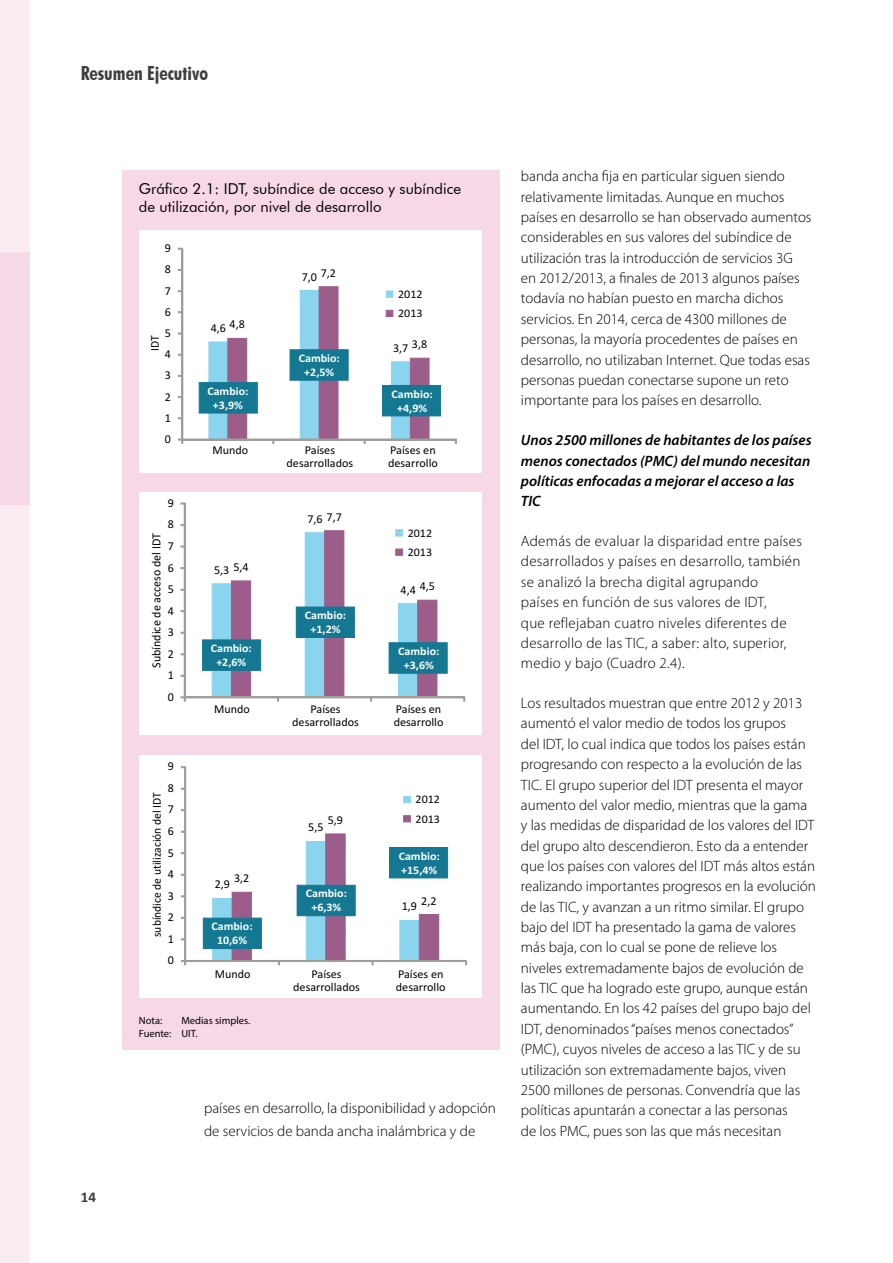
<style>
.page{position:relative;width:893px;height:1263px;background:#fff}
.page>*{position:absolute;margin:0;border:0;box-sizing:border-box;transform-origin:0 0}
.t1{font:700 condensed 19.5px "Futura BT";color:#3e3d40}
.t2{font:300 15px/20.4px "Myriad Pro";color:#000}
.t3{font:300 15px/20.4px "Myriad Pro";letter-spacing:.02em;color:#000}
.t4{font:italic 600 15px/20.4px "Myriad Pro";color:#000}
.t5{font:15px/18px "Futura BT";color:#000}
.t6{font:700 15px "Calibri";color:#3e3d40}
.t7{font:12.45px "Calibri";color:#000}
.t8{font:12px/13.2px "Calibri";color:#000;text-align:center}
.t9{font:11.7px/19.4px "Calibri";color:#000;scale:1.04 1}
.t10{font:700 11.55px/14.1px "Calibri";color:#fff;text-align:center;scale:1.04 1}
.t11{font:10.5px/12.6px "Myriad Pro";color:#000}
</style>
<div class="page">
<svg style="left:0;top:0;width:30px;height:1263px"></svg>
<div style="left:122px;top:170px;width:378px;height:879px;background:#f6d8e7"></div>
<div style="left:139px;top:231px;width:342px;height:242px;background:#fff"></div>
<div style="left:139px;top:492px;width:342px;height:242px;background:#fff"></div>
<div style="left:139px;top:756px;width:342px;height:242px;background:#fff"></div>
<div style="left:182px;top:249px;width:1px;height:191px;border:1px solid #a19e9a"></div>
<div style="left:182px;top:439px;width:274px;height:1px;border:1px solid #a19e9a"></div>
<svg style="left:178px;top:439px;width:5px;height:4px"></svg>
<svg style="left:208px;top:286px;width:222px;height:157px"></svg>
<div style="left:382px;top:385px;width:59px;height:31px;background:#147893"></div>
<div style="left:290px;top:350px;width:58px;height:30px;background:#147893"></div>
<div style="left:199px;top:382px;width:58px;height:31px;background:#147893;border:1px solid #147893"></div>
<div style="left:184px;top:503px;width:1px;height:194px;border:1px solid #a19e9a"></div>
<div style="left:185px;top:697px;width:279px;height:1px;border:1px solid #a19e9a"></div>
<svg style="left:181px;top:697px;width:4px;height:4px"></svg>
<svg style="left:211px;top:530px;width:227px;height:171px"></svg>
<div style="left:389px;top:643px;width:58px;height:30px;background:#147893"></div>
<div style="left:296px;top:607px;width:59px;height:31px;background:#147893;border:1px solid #147893"></div>
<div style="left:202px;top:640px;width:59px;height:30px;background:#147893"></div>
<div style="left:403px;top:796px;width:8px;height:7px;background:#8bd4ee;border:1px solid #8bd4ee"></div>
<div style="left:403px;top:815px;width:8px;height:7px;background:#9d5d8a;border:1px solid #9d5d8a"></div>
<div style="left:389px;top:847px;width:59px;height:31px;background:#147893"></div>
<div style="left:185px;top:767px;width:1px;height:194px;border:1px solid #a19e9a"></div>
<div style="left:185px;top:960px;width:281px;height:2px;border:1px solid #a19e9a"></div>
<svg style="left:181px;top:960px;width:5px;height:5px"></svg>
<svg style="left:212px;top:833px;width:228px;height:132px"></svg>
<div style="left:297px;top:885px;width:58px;height:31px;background:#147893"></div>
<div style="left:203px;top:918px;width:59px;height:31px;background:#147893;border:1px solid #147893"></div>
<h1 class="t1" style="left:81px;top:61px;width:129px">Resumen Ejecutivo</h1>
<p class="t6" style="left:81px;top:1187px;width:17px">14</p>
<p class="t5" style="left:139px;top:179px;width:324px">Gráfico 2.1: IDT, subíndice de acceso y subíndice de utilización, por nivel de desarrollo</p>
<p class="t8" style="left:165px;top:242px;width:8px">9</p>
<p class="t8" style="left:165px;top:264px;width:8px">8</p>
<p class="t8" style="left:165px;top:285px;width:8px">7</p>
<p class="t8" style="left:165px;top:306px;width:8px">6</p>
<p class="t8" style="left:165px;top:327px;width:8px">5</p>
<p class="t8" style="left:149px;top:351px;width:17px;rotate:-90deg">IDT</p>
<p class="t8" style="left:165px;top:348px;width:8px">4</p>
<p class="t8" style="left:165px;top:369px;width:8px">3</p>
<p class="t8" style="left:165px;top:391px;width:8px">2</p>
<p class="t8" style="left:165px;top:412px;width:8px">1</p>
<p class="t8" style="left:165px;top:433px;width:8px">0</p>
<p class="t8" style="left:168px;top:497px;width:8px">9</p>
<p class="t8" style="left:168px;top:518px;width:8px">8</p>
<p class="t7" style="left:152px;top:668px;width:136px;rotate:-90deg">Subíndice de acceso del IDT</p>
<p class="t8" style="left:168px;top:540px;width:8px">7</p>
<p class="t8" style="left:168px;top:562px;width:8px">6</p>
<p class="t8" style="left:168px;top:583px;width:8px">5</p>
<p class="t8" style="left:168px;top:605px;width:8px">4</p>
<p class="t8" style="left:168px;top:626px;width:8px">3</p>
<p class="t8" style="left:168px;top:648px;width:8px">2</p>
<p class="t8" style="left:168px;top:669px;width:8px">1</p>
<p class="t8" style="left:168px;top:691px;width:8px">0</p>
<p class="t8" style="left:168px;top:760px;width:8px">9</p>
<p class="t8" style="left:168px;top:782px;width:8px">8</p>
<p class="t8" style="left:151px;top:937px;width:146px;rotate:-90deg">subíndice de utilización del IDT</p>
<p class="t8" style="left:168px;top:803px;width:8px">7</p>
<p class="t8" style="left:168px;top:825px;width:8px">6</p>
<p class="t8" style="left:168px;top:847px;width:8px">5</p>
<p class="t8" style="left:168px;top:868px;width:8px">4</p>
<p class="t8" style="left:168px;top:890px;width:8px">3</p>
<p class="t8" style="left:168px;top:911px;width:8px">2</p>
<p class="t8" style="left:168px;top:933px;width:8px">1</p>
<p class="t8" style="left:168px;top:954px;width:8px">0</p>
<p class="t8" style="left:230px;top:318px;width:17px">4,8</p>
<p class="t8" style="left:211px;top:322px;width:17px">4,6</p>
<p class="t10" style="left:207px;top:384px;width:41px">Cambio: +3,9%</p>
<p class="t8" style="left:213px;top:444px;width:37px">Mundo</p>
<p class="t8" style="left:233px;top:561px;width:17px">5,4</p>
<p class="t8" style="left:214px;top:564px;width:17px">5,3</p>
<p class="t8" style="left:321px;top:267px;width:17px">7,2</p>
<p class="t8" style="left:302px;top:271px;width:17px">7,0</p>
<p class="t10" style="left:299px;top:352px;width:41px">Cambio: +2,5%</p>
<p class="t9" style="left:398px;top:285px;width:25px">2012<br>2013</p>
<p class="t8" style="left:412px;top:338px;width:17px">3,8</p>
<p class="t8" style="left:393px;top:342px;width:17px">3,7</p>
<p class="t10" style="left:392px;top:387px;width:41px">Cambio: +4,9%</p>
<p class="t8" style="left:287px;top:444px;width:68px">Países desarrollados</p>
<p class="t8" style="left:388px;top:444px;width:51px;text-align:left">Países en desarrollo</p>
<p class="t8" style="left:327px;top:511px;width:17px">7,7</p>
<p class="t8" style="left:307px;top:513px;width:17px">7,6</p>
<p class="t10" style="left:305px;top:609px;width:41px">Cambio: +1,2%</p>
<p class="t9" style="left:408px;top:524px;width:25px">2012<br>2013</p>
<p class="t8" style="left:420px;top:580px;width:17px">4,5</p>
<p class="t8" style="left:401px;top:584px;width:17px">4,4</p>
<p class="t10" style="left:211px;top:642px;width:41px">Cambio: +2,6%</p>
<p class="t8" style="left:214px;top:703px;width:37px">Mundo</p>
<p class="t8" style="left:292px;top:703px;width:68px">Países desarrollados</p>
<p class="t8" style="left:394px;top:703px;width:51px;text-align:left">Países en desarrollo</p>
<p class="t10" style="left:398px;top:645px;width:41px">Cambio: +3,6%</p>
<p class="t8" style="left:234px;top:872px;width:17px">3,2</p>
<p class="t8" style="left:215px;top:878px;width:17px">2,9</p>
<p class="t8" style="left:328px;top:814px;width:17px">5,9</p>
<p class="t8" style="left:308px;top:821px;width:17px">5,5</p>
<p class="t10" style="left:306px;top:887px;width:41px">Cambio: +6,3%</p>
<p class="t9" style="left:416px;top:791px;width:25px">2012<br>2013</p>
<p class="t10" style="left:399px;top:849px;width:41px;text-align:left">Cambio: +15,4%</p>
<p class="t8" style="left:421px;top:895px;width:17px">2,2</p>
<p class="t8" style="left:402px;top:900px;width:17px">1,9</p>
<p class="t10" style="left:211px;top:920px;width:41px">Cambio:<br>10,6%</p>
<p class="t8" style="left:215px;top:968px;width:37px">Mundo</p>
<p class="t8" style="left:293px;top:968px;width:68px">Países desarrollados</p>
<p class="t8" style="left:396px;top:968px;width:51px;text-align:left">Países en desarrollo</p>
<p class="t11" style="left:139px;top:1014px;width:113px;text-indent:43px">Medias simples.<br>Fuente: UIT.</p>
<p class="t11" style="left:139px;top:1014px;width:25px">Nota:</p>
<p class="t2" style="left:204px;top:1096px;width:293px;line-height:22.8px">países en desarrollo, la disponibilidad y adopción de servicios de banda ancha inalámbrica y de</p>
<p class="t2" style="left:521px;top:166px;width:292px">banda ancha fija en particular siguen siendo relativamente limitadas. Aunque en muchos países en desarrollo se han observado aumentos considerables en sus valores del subíndice de utilización tras la introducción de servicios 3G en 2012/2013, a finales de 2013 algunos países todavía no habían puesto en marcha dichos servicios. En 2014, cerca de 4300 millones de personas, la mayoría procedentes de países en desarrollo, no utilizaban Internet. Que todas esas personas puedan conectarse supone un reto importante para los países en desarrollo.</p>
<p class="t4" style="left:521px;top:429px;width:292px">Unos 2500 millones de habitantes de los países menos conectados (PMC) del mundo necesitan políticas enfocadas a mejorar el acceso a las TIC</p>
<p class="t3" style="left:521px;top:531px;width:283px">Además de evaluar la disparidad entre países desarrollados y países en desarrollo, también se analizó la brecha digital agrupando<br>países en función de sus valores de IDT,<br>que reflejaban cuatro niveles diferentes de desarrollo de las TIC, a saber: alto, superior, medio y bajo (Cuadro 2.4).</p>
<p class="t2" style="left:521px;top:693px;width:297px">Los resultados muestran que entre 2012 y 2013 aumentó el valor medio de todos los grupos<br>del IDT, lo cual indica que todos los países están progresando con respecto a la evolución de las TIC. El grupo superior del IDT presenta el mayor aumento del valor medio, mientras que la gama y las medidas de disparidad de los valores del IDT del grupo alto descendieron. Esto da a entender que los países con valores del IDT más altos están realizando importantes progresos en la evolución de las TIC, y avanzan a un ritmo similar. El grupo bajo del IDT ha presentado la gama de valores más baja, con lo cual se pone de relieve los niveles extremadamente bajos de evolución de las TIC que ha logrado este grupo, aunque están aumentando. En los 42 países del grupo bajo del IDT, denominados “países menos conectados” (PMC), cuyos niveles de acceso a las TIC y de su utilización son extremadamente bajos, viven 2500 millones de personas. Convendría que las políticas apuntarán a conectar a las personas<br>de los PMC, pues son las que más necesitan</p>
</div>
